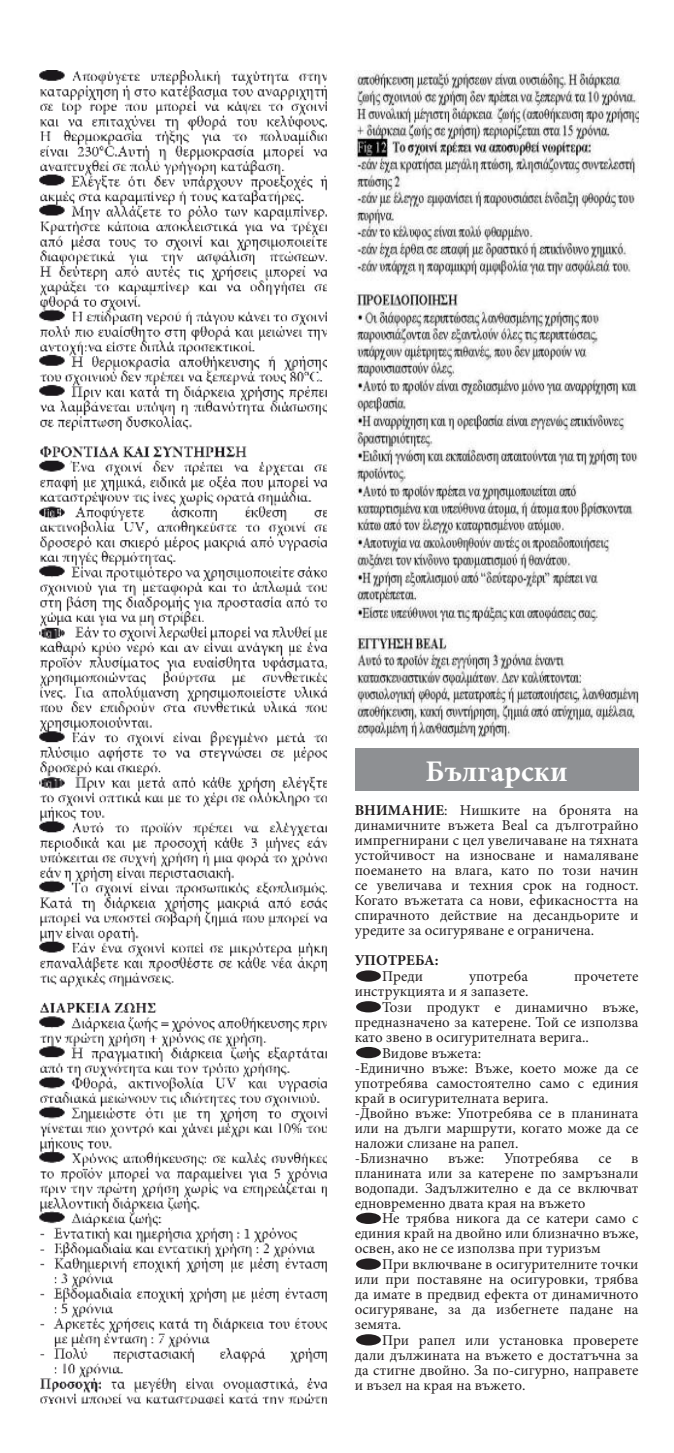
<style>
.page{position:relative;width:674px;height:1453px;background:#fff}
.page>*{position:absolute;margin:0;border:0;box-sizing:border-box;transform-origin:0 0}
.t1{font:700 30px "Minion Pro";color:#fff}
.t2{font:15px/15px "Minion Pro";color:#231f20;text-align:justify}
.t3{font:700 15px "Minion Pro";color:#231f20}
.s1{font-weight:700}
.s2{font-family:"Futura";font-weight:300;font-stretch:condensed;font-size:30px}
</style>
<div class="page">
<img style="left:354px;top:71px;width:284px;height:551px">
<img style="left:356px;top:635px;width:282px;height:103px">
<img style="left:39px;top:71px;width:287px;height:1332px">
<div style="left:354px;top:748px;width:284px;height:43px;background:#8e9093"></div>
<h1 class="t1" style="left:425px;top:755px;width:143px">Български</h1>
<p class="t2" style="left:354px;top:803px;width:285px"><span class="s1">вНИМаНИЕ</span>: Нишките на бронята на динамичните въжета Beal са дълготрайно импрегнирани с цел увеличаване на тяхната устойчивост на износване и намаляване поемането на влага, като по този начин се увеличава и техния срок на годност.<br>Когато въжетата са нови, ефикасността на спирачното действие на десандьорите и уредите за осигуряване е ограничена.</p>
<p class="t3" style="left:354px;top:952px;width:85px">УпОтРЕБа:</p>
<p class="t2" style="left:354px;top:969px;width:70px"><span class="s2">•</span>Преди</p>
<p class="t2" style="left:469px;top:969px;width:60px">употреба</p>
<p class="t2" style="left:573px;top:969px;width:66px">прочетете</p>
<p class="t2" style="left:354px;top:984px;width:175px">инструкцията и я запазете.</p>
<p class="t2" style="left:354px;top:1000px;width:285px"><span class="s2">•</span>Този продукт е динамично въже, предназначено за катерене. Той се използва като звено в осигурителната верига..</p>
<p class="t2" style="left:354px;top:1045px;width:285px;text-align:left"><span class="s2">•</span>Видове въжета:<br>-Единично въже: Въже, което може да се употребява самостоятелно само с единия край в осигурителната верига.<br>-Двойно въже: Употребява се в планината или на дълги маршрути, когато може да се наложи слизане на рапел.<br>-Близначно</p>
<p class="t2" style="left:448px;top:1150px;width:37px">въже:</p>
<p class="t2" style="left:503px;top:1150px;width:76px">Употребява</p>
<p class="t2" style="left:598px;top:1150px;width:14px">се</p>
<p class="t2" style="left:354px;top:1150px;width:285px;text-indent:276px">в планината или за катерене по замръзнали водопади. Задължително е да се включват едновременно двата края на въжето</p>
<p class="t2" style="left:354px;top:1211px;width:285px"><span class="s2">•</span>Не трябва никога да се катери само с единия край на двойно или близначно въже, освен, ако не се използва при туризъм</p>
<p class="t2" style="left:354px;top:1257px;width:285px"><span class="s2">•</span>При включване в осигурителните точки или при поставяне на осигуровки, трябва да имате в предвид ефекта от динамичното осигуряване, за да избегнете падане на земята.</p>
<p class="t2" style="left:354px;top:1333px;width:285px"><span class="s2">•</span>При рапел или установка проверете дали дължината на въжето е достатъчна за да стигне двойно. За по-сигурно, направете и възел на края на въжето.</p>
</div>
